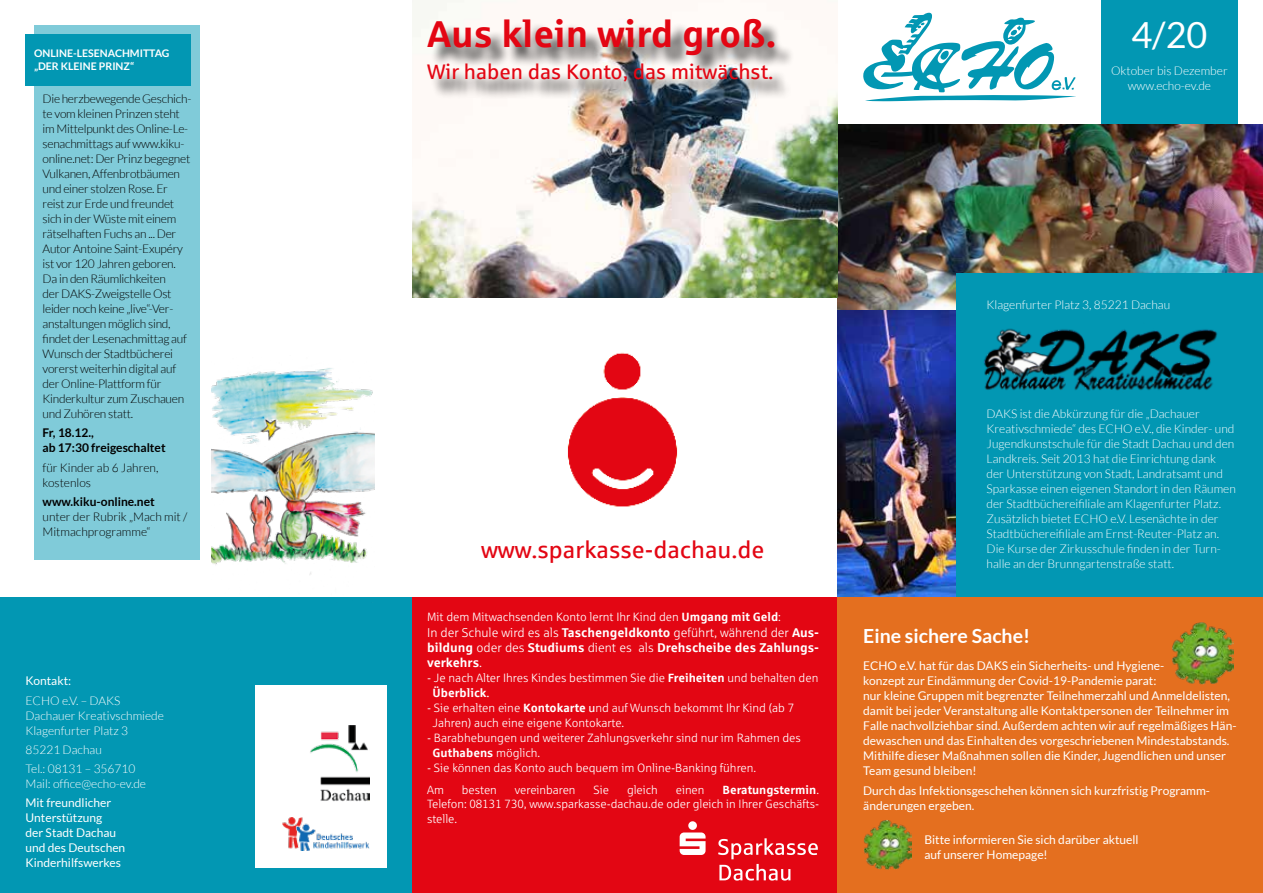
<style>
.page{position:relative;width:1263px;height:893px;background:#fff}
.page>*{position:absolute;margin:0;border:0;box-sizing:border-box;transform-origin:0 0}
.t1{font:700 37.5px "Sparkasse Rg";color:#e30613}
.t2{font:36px "Lato";color:#fff}
.t3{font:24px "Sparkasse Rg";color:#e30613}
.t4{font:21.15px "Sparkasse Rg";color:#e30613}
.t5{font:700 19.5px "Lato";color:#fff}
.t6{font:700 12.75px/15.3px "Sparkasse Rg";color:#fff}
.t7{font:12.75px "Sparkasse Lt";color:#fff}
.t8{font:12px/15px "Lato";color:#fff}
.t9{font:300 12px/15px "Lato";color:#fff}
.t10{font:300 12px/15px "Lato";letter-spacing:-.02em;color:#000}
.t11{font:12px/15px "Sparkasse Lt";color:#fff}
.t12{font:300 12px/15px "Lato";color:#000}
.t13{font:700 12px/15px "Lato";color:#000}
.t14{font:700 12px "Sparkasse Rg";color:#fff}
.t15{font:11.85px/15px "Sparkasse Lt";color:#fff}
.t16{font:700 11.85px "Sparkasse Rg";color:#fff}
.t17{font:700 10.5px/12.6px "Lato";color:#fff}
.s1{font-family:"Sparkasse Rg";font-weight:700}
.s2{font-family:"Sparkasse Lt";font-weight:400}
.s3{font-weight:400}
.s4{font-family:"Sparkasse Rg"}
</style>
<div class="page">
<img style="left:838px;top:310px;width:119px;height:287px">
<img style="left:838px;top:124px;width:425px;height:186px">
<div style="left:1101px;top:0;width:136px;height:123px;background:#0297b3"></div>
<svg style="left:863px;top:13px;width:213px;height:88px"></svg>
<div style="left:957px;top:274px;width:306px;height:323px;background:#0297b3"></div>
<img style="left:984px;top:328px;width:234px;height:63px">
<div style="left:0;top:598px;width:412px;height:295px;background:#0297b3"></div>
<img style="left:412px;top:0;width:426px;height:298px">
<div style="left:412px;top:598px;width:426px;height:295px;background:#e30613"></div>
<svg style="left:718px;top:838px;width:100px;height:43px"></svg>
<svg style="left:680px;top:821px;width:25px;height:34px"></svg>
<img style="left:567px;top:352px;width:111px;height:155px">
<div style="left:431px;top:22px;width:364px;height:80px;background:#000;opacity:.75"></div>
<div style="left:838px;top:597px;width:425px;height:296px;background:#e46f1f"></div>
<img style="left:1172px;top:622px;width:61px;height:63px">
<img style="left:863px;top:820px;width:49px;height:49px">
<div style="left:34px;top:26px;width:166px;height:533px;background:#80cbd9"></div>
<div style="left:26px;top:34px;width:165px;height:51px;background:#0297b3"></div>
<div style="left:256px;top:685px;width:131px;height:182px;background:#fff"></div>
<img style="left:310px;top:726px;width:60px;height:76px">
<img style="left:282px;top:817px;width:88px;height:33px">
<img style="left:211px;top:368px;width:163px;height:230px">
<p class="t17" style="left:34px;top:47px;width:137px">ONLINE-LESENACHMITTAG „DER KLEINE PRINZ“</p>
<p class="t10" style="left:43px;top:91px;width:150px">Die herzbewegende Geschich&shy;te vom kleinen Prinzen steht im Mittelpunkt des Online-Le&shy;senachmittags auf www.kiku&shy;online.net: Der Prinz begegnet<br>Vulkanen, Affenbrotbäumen und einer stolzen Rose. Er reist zur Erde und freundet sich in der Wüste mit einem rätselhaften Fuchs an ... Der<br>Autor Antoine Saint-Exupéry ist vor 120 Jahren geboren.<br>Da in den Räumlichkeiten<br>der DAKS-Zweigstelle Ost leider noch keine „live“-Ver&shy;anstaltungen möglich sind, findet der Lesenachmittag auf<br>Wunsch der Stadtbücherei vorerst weiterhin digital auf der Online-Plattform für<br>Kinderkultur zum Zuschauen und Zuhören statt.</p>
<p class="t13" style="left:43px;top:425px;width:125px">Fr, 18.12.,<br>ab 17:30 freigeschaltet</p>
<p class="t12" style="left:43px;top:460px;width:117px">für Kinder ab 6 Jahren, kostenlos</p>
<p class="t13" style="left:43px;top:494px;width:114px">www.kiku-online.net</p>
<p class="t12" style="left:43px;top:509px;width:146px">unter der Rubrik „Mach mit /<br>Mitmachprogramme“</p>
<p class="t8" style="left:26px;top:673px;width:47px">Kontakt:</p>
<p class="t9" style="left:26px;top:693px;width:140px">ECHO e.V. – DAKS<br>Dachauer Kreativschmiede<br>Klagenfurter Platz 3</p>
<p class="t9" style="left:26px;top:740px;width:111px;line-height:19.2px">85221 Dachau<br>Tel.: 08131 – 356710</p>
<p class="t9" style="left:26px;top:776px;width:122px">Mail: office@echo-ev.de</p>
<p class="t8" style="left:26px;top:795px;width:101px">Mit freundlicher<br>Unterstützung<br>der Stadt Dachau und des Deutschen<br>Kinderhilfswerkes</p>
<h1 class="t1" style="left:427px;top:10px;width:351px">Aus klein wird groß.</h1>
<h3 class="t4" style="left:427px;top:58px;width:348px">Wir haben das Konto, das mitwächst.</h3>
<h2 class="t2" style="left:1131px;top:15px;width:78px">4/20</h2>
<p class="t9" style="left:1111px;top:64px;width:118px;line-height:14.4px;text-align:center">Oktober bis Dezember www.echo-ev.de</p>
<h3 class="t3" style="left:481px;top:535px;width:285px">www.sparkasse-dachau.de</h3>
<p class="t11" style="left:427px;top:609px;width:355px">Mit dem Mitwachsenden Konto lernt Ihr Kind den <span class="s1">Umgang mit Geld</span>:</p>
<p class="t7" style="left:427px;top:625px;width:394px">In der Schule wird es als <span class="s1">Taschengeldkonto</span> geführt, während der <span class="s1">Aus-</span></p>
<p class="t6" style="left:427px;top:639px;width:394px">bildung <span class="s2">oder des</span> Studiums <span class="s2">dient es als</span> Drehscheibe des Zahlungs&shy;verkehrs<span class="s2">.</span></p>
<p class="t11" style="left:427px;top:670px;width:393px">- Je nach Alter Ihres Kindes bestimmen Sie die <span class="s1">Freiheiten</span> und behalten den</p>
<p class="t14" style="left:433px;top:685px;width:58px">Überblick<span class="s3">.</span></p>
<p class="t11" style="left:433px;top:700px;width:363px;text-indent:-6px">- Sie erhalten eine <span class="s1">Kontokarte</span> <span class="s4">u</span>nd auf Wunsch bekommt Ihr Kind (ab 7<br>Jahren) auch eine eigene Kontokarte.</p>
<p class="t11" style="left:427px;top:730px;width:375px">- Barabhebungen und weiterer Zahlungsverkehr sind nur im Rahmen des</p>
<p class="t14" style="left:433px;top:745px;width:109px">Guthabens <span class="s2">möglich.</span></p>
<p class="t11" style="left:427px;top:760px;width:331px">- Sie können das Konto auch bequem im Online-Banking führen.</p>
<p class="t15" style="left:427px;top:782px;width:18px">Am</p>
<p class="t15" style="left:462px;top:782px;width:36px">besten</p>
<p class="t15" style="left:515px;top:782px;width:62px">vereinbaren</p>
<p class="t15" style="left:593px;top:782px;width:17px">Sie</p>
<p class="t15" style="left:627px;top:782px;width:32px">gleich</p>
<p class="t15" style="left:676px;top:782px;width:30px">einen</p>
<p class="t16" style="left:722px;top:782px;width:98px">Beratungstermin<span class="s2">.</span></p>
<p class="t15" style="left:427px;top:796px;width:394px">Telefon: 08131 730, www.sparkasse-dachau.de oder gleich in Ihrer Geschäfts&shy;stelle.</p>
<p class="t9" style="left:986px;top:297px;width:185px">Klagenfurter Platz 3, 85221 Dachau</p>
<p class="t9" style="left:986px;top:406px;width:251px">DAKS ist die Abkürzung für die „Dachauer Kreativschmiede“ des ECHO e.V., die Kinder- und Jugendkunstschule für die Stadt Dachau und den Landkreis. Seit 2013 hat die Einrichtung dank der Unterstützung von Stadt, Landratsamt und Sparkasse einen eigenen Standort in den Räumen der Stadtbüchereifiliale am Klagenfurter Platz.<br>Zusätzlich bietet ECHO e.V. Lesenächte in der Stadtbüchereifiliale am Ernst-Reuter-Platz an.<br>Die Kurse der Zirkusschule finden in der Turn&shy;halle an der Brunngartenstraße statt.</p>
<h3 class="t5" style="left:863px;top:624px;width:168px">Eine sichere Sache!</h3>
<p class="t8" style="left:863px;top:658px;width:375px">ECHO e.V. hat für das DAKS ein Sicherheits- und Hygiene-<br>konzept zur Eindämmung der Covid-19-Pandemie parat:<br>nur kleine Gruppen mit begrenzter Teilnehmerzahl und Anmeldelisten, damit bei jeder Veranstaltung alle Kontaktpersonen der Teilnehmer im Falle nachvollziehbar sind. Außerdem achten wir auf regelmäßiges Hän&shy;dewaschen und das Einhalten des vorgeschriebenen Mindestabstands.<br>Mithilfe dieser Maßnahmen sollen die Kinder, Jugendlichen und unser Team gesund bleiben!</p>
<p class="t8" style="left:863px;top:783px;width:348px">Durch das Infektionsgeschehen können sich kurzfristig Programm&shy;änderungen ergeben.</p>
<p class="t8" style="left:924px;top:832px;width:216px">Bitte informieren Sie sich darüber aktuell auf unserer Homepage!</p>
</div>
